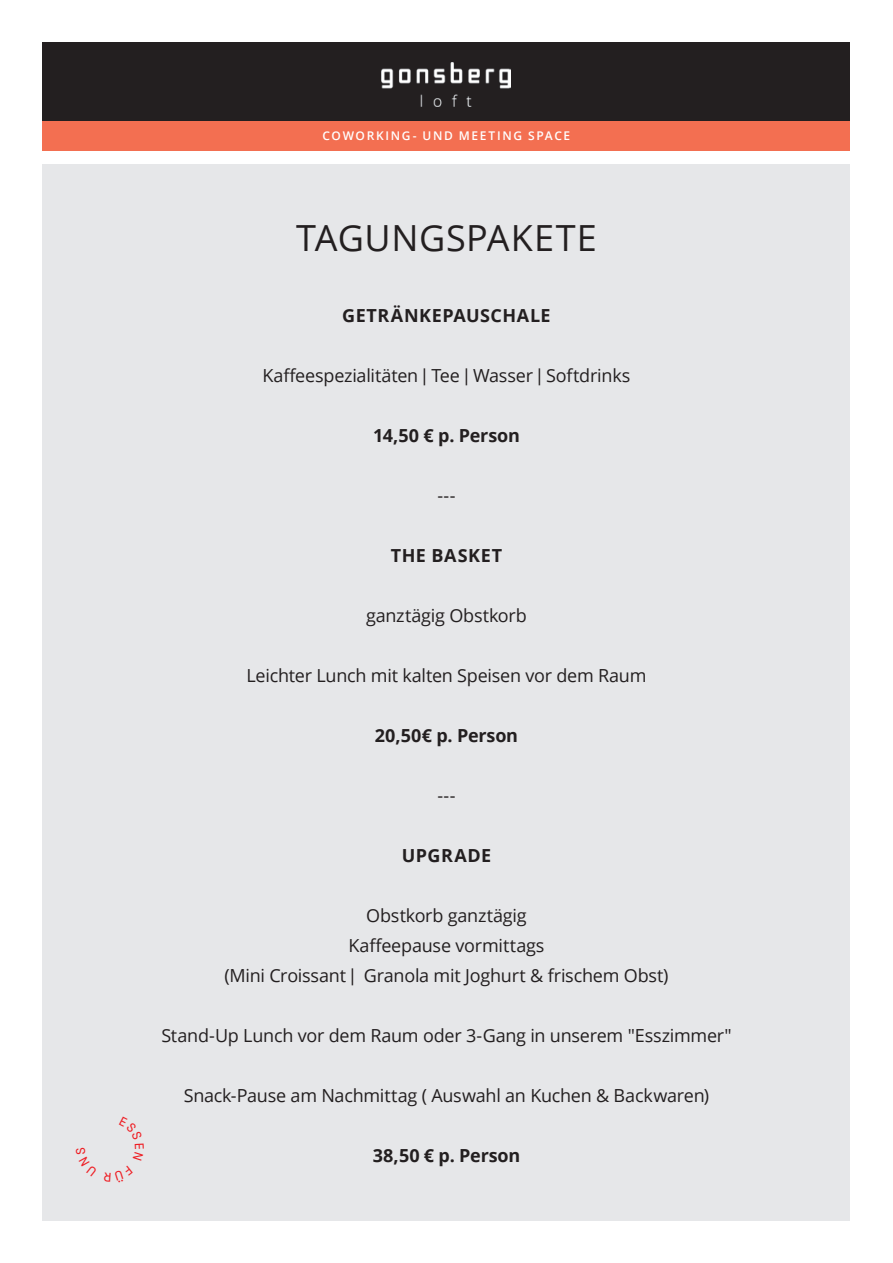
<style>
.page{position:relative;width:893px;height:1263px;background:#fff}
.page>*{position:absolute;margin:0;border:0;box-sizing:border-box;transform-origin:0 0}
.t1{font:36px "Open Sans";letter-spacing:.015em;color:#231f20}
.t2{font:18px/30px "Open Sans";letter-spacing:-.015em;color:#231f20;text-align:center}
.t3{font:700 18px "Open Sans";letter-spacing:-.01em;color:#231f20}
.t4{font:700 18px "Open Sans";letter-spacing:.02em;color:#231f20}
.t5{font:600 12px "Open Sans";letter-spacing:.135em;color:#fff}
.s1{font-family:"Urbane";font-weight:300}
</style>
<div class="page">
<div style="left:43px;top:164px;width:807px;height:1056px;background:#e6e7e9"></div>
<div style="left:43px;top:121px;width:807px;height:29px;background:#f36f51"></div>
<div style="left:43px;top:43px;width:807px;height:78px;background:#231f20"></div>
<img style="left:381px;top:63px;width:129px;height:43px">
<p class="t5" style="left:323px;top:128px;width:249px">COWORKING- UND MEETING SPACE</p>
<h1 class="t1" style="left:296px;top:213px;width:302px">TAGUNGSPAKETE</h1>
<p class="t4" style="left:342px;top:303px;width:210px">GETRÄNKEPAUSCHALE</p>
<p class="t2" style="left:262px;top:360px;width:370px">Kaffeespezialitäten <span class="s1">|</span> Tee <span class="s1">|</span> Wasser <span class="s1">|</span> Softdrinks</p>
<p class="t3" style="left:373px;top:423px;width:148px">14,50 € p. Person</p>
<p class="t2" style="left:437px;top:480px;width:20px">---</p>
<p class="t4" style="left:391px;top:543px;width:113px">THE BASKET</p>
<p class="t2" style="left:366px;top:600px;width:162px">ganztägig Obstkorb</p>
<p class="t2" style="left:247px;top:660px;width:401px">Leichter Lunch mit kalten Speisen vor dem Raum</p>
<p class="t3" style="left:375px;top:723px;width:145px">20,50€ p. Person</p>
<p class="t2" style="left:437px;top:780px;width:20px">---</p>
<p class="t4" style="left:402px;top:843px;width:91px">UPGRADE</p>
<p class="t2" style="left:224px;top:900px;width:446px">Obstkorb ganztägig<br>Kaffeepause vormittags<br>(Mini Croissant <span class="s1">|</span> Granola mit Joghurt &amp; frischem Obst)</p>
<p class="t2" style="left:161px;top:1020px;width:572px">Stand-Up Lunch vor dem Raum oder 3-Gang in unserem "Esszimmer"</p>
<p class="t2" style="left:184px;top:1080px;width:527px">Snack-Pause am Nachmittag ( Auswahl an Kuchen &amp; Backwaren)</p>
<p class="t3" style="left:373px;top:1143px;width:149px">38,50 € p. Person</p>
</div>
